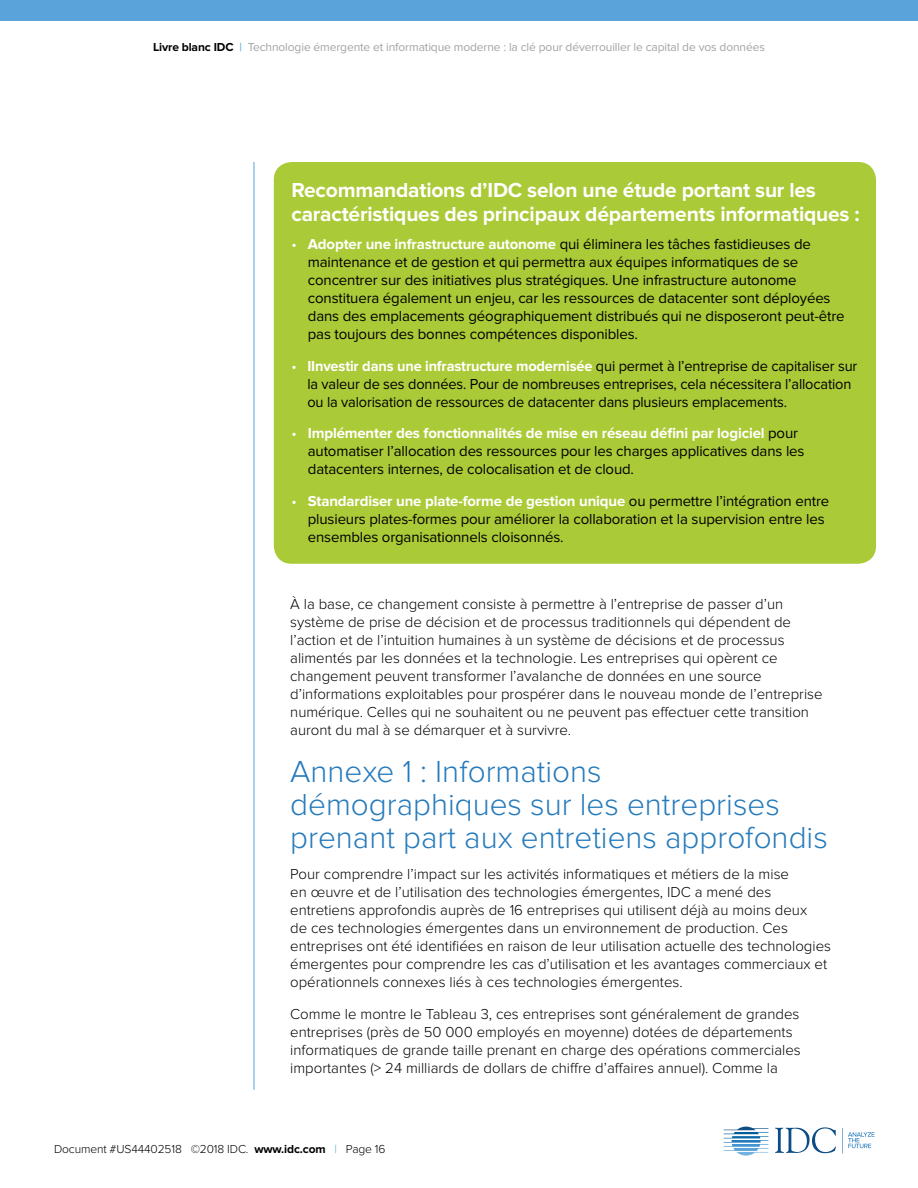
<style>
.page{position:relative;width:918px;height:1188px;background:#fff}
.page>*{position:absolute;margin:0;border:0;box-sizing:border-box;transform-origin:0 0}
.t1{font:300 31.5px/33px "Proxima Nova";color:#257abb}
.t2{font:700 21px/24px "Proxima Nova";letter-spacing:-.01em;color:#fff}
.t3{font:300 15px/18px "Proxima Nova";color:#000}
.t4{font:15px/18px "Proxima Nova";letter-spacing:-.01em;color:#000}
.t5{font:12px "Proxima Nova";letter-spacing:-.01em;color:#a1a3a6}
.t6{font:300 12px "Proxima Nova";letter-spacing:-.01em;color:#000}
.s1{font-weight:700;color:#000}
.s2{color:#36aec7}
.s3{color:#fff}
.s4{font-weight:700;color:#fff}
.s5{font-weight:700}
</style>
<div class="page">
<div style="left:0;top:0;width:918px;height:21px;background:#59a3da"></div>
<svg style="left:775px;top:1127px;width:61px;height:26px"></svg>
<svg style="left:724px;top:1127px;width:44px;height:29px"></svg>
<svg style="left:842px;top:1128px;width:33px;height:26px"></svg>
<hr style="left:254px;top:162px;width:1px;height:928px;background:#59a3da">
<div style="left:274px;top:162px;width:602px;height:402px;background:#abca37;border-radius:18px"></div>
<p class="t5" style="left:153px;top:40px;width:613px"><span class="s1">Livre blanc IDC</span> <span class="s2">|</span> Technologie émergente et informatique moderne : la clé pour déverrouiller le capital de vos données</p>
<h2 class="t2" style="left:291px;top:178px;width:570px">Recommandations d’IDC selon une étude portant sur les caractéristiques des principaux départements informatiques :</h2>
<p class="t4" style="left:308px;top:236px;width:538px;text-indent:-16px"><span class="s3">•</span> <span class="s4">Adopter une infrastructure autonome</span> qui éliminera les tâches fastidieuses de maintenance et de gestion et qui permettra aux équipes informatiques de se concentrer sur des initiatives plus stratégiques. Une infrastructure autonome constituera également un enjeu, car les ressources de datacenter sont déployées dans des emplacements géographiquement distribués qui ne disposeront peut-être pas toujours des bonnes compétences disponibles.</p>
<p class="t4" style="left:307px;top:357px;width:551px;text-indent:-16px"><span class="s3">•</span> <span class="s4">IInvestir dans une infrastructure modernisée</span> qui permet à l’entreprise de capitaliser sur la valeur de ses données. Pour de nombreuses entreprises, cela nécessitera l’allocation ou la valorisation de ressources de datacenter dans plusieurs emplacements.</p>
<p class="t4" style="left:308px;top:425px;width:498px;text-indent:-16px"><span class="s3">•</span> <span class="s4">Implémenter des fonctionnalités de mise en réseau défini par logiciel</span> pour automatiser l’allocation des ressources pour les charges applicatives dans les datacenters internes, de colocalisation et de cloud.</p>
<p class="t4" style="left:308px;top:492px;width:523px;text-indent:-16px"><span class="s3">•</span> <span class="s4">Standardiser une plate-forme de gestion unique</span> ou permettre l’intégration entre plusieurs plates-formes pour améliorer la collaboration et la supervision entre les ensembles organisationnels cloisonnés.</p>
<p class="t3" style="left:290px;top:595px;width:534px">À la base, ce changement consiste à permettre à l’entreprise de passer d’un système de prise de décision et de processus traditionnels qui dépendent de l’action et de l’intuition humaines à un système de décisions et de processus alimentés par les données et la technologie. Les entreprises qui opèrent ce changement peuvent transformer l’avalanche de données en une source d’informations exploitables pour prospérer dans le nouveau monde de l’entreprise numérique. Celles qui ne souhaitent ou ne peuvent pas effectuer cette transition auront du mal à se démarquer et à survivre.</p>
<h1 class="t1" style="left:290px;top:755px;width:539px">Annexe 1 : Informations démographiques sur les entreprises prenant part aux entretiens approfondis</h1>
<p class="t3" style="left:290px;top:865px;width:542px">Pour comprendre l’impact sur les activités informatiques et métiers de la mise<br>en œuvre et de l’utilisation des technologies émergentes, IDC a mené des entretiens approfondis auprès de 16 entreprises qui utilisent déjà au moins deux<br>de ces technologies émergentes dans un environnement de production. Ces entreprises ont été identifiées en raison de leur utilisation actuelle des technologies émergentes pour comprendre les cas d’utilisation et les avantages commerciaux et opérationnels connexes liés à ces technologies émergentes.</p>
<p class="t3" style="left:290px;top:1005px;width:512px">Comme le montre le Tableau 3, ces entreprises sont généralement de grandes entreprises (près de 50 000 employés en moyenne) dotées de départements informatiques de grande taille prenant en charge des opérations commerciales importantes (&gt; 24 milliards de dollars de chiffre d’affaires annuel). Comme la</p>
<p class="t6" style="left:54px;top:1142px;width:333px">Document #US44402518 ©2018 IDC. <span class="s5">www.idc.com</span> <span class="s2">|</span> Page 16</p>
</div>
